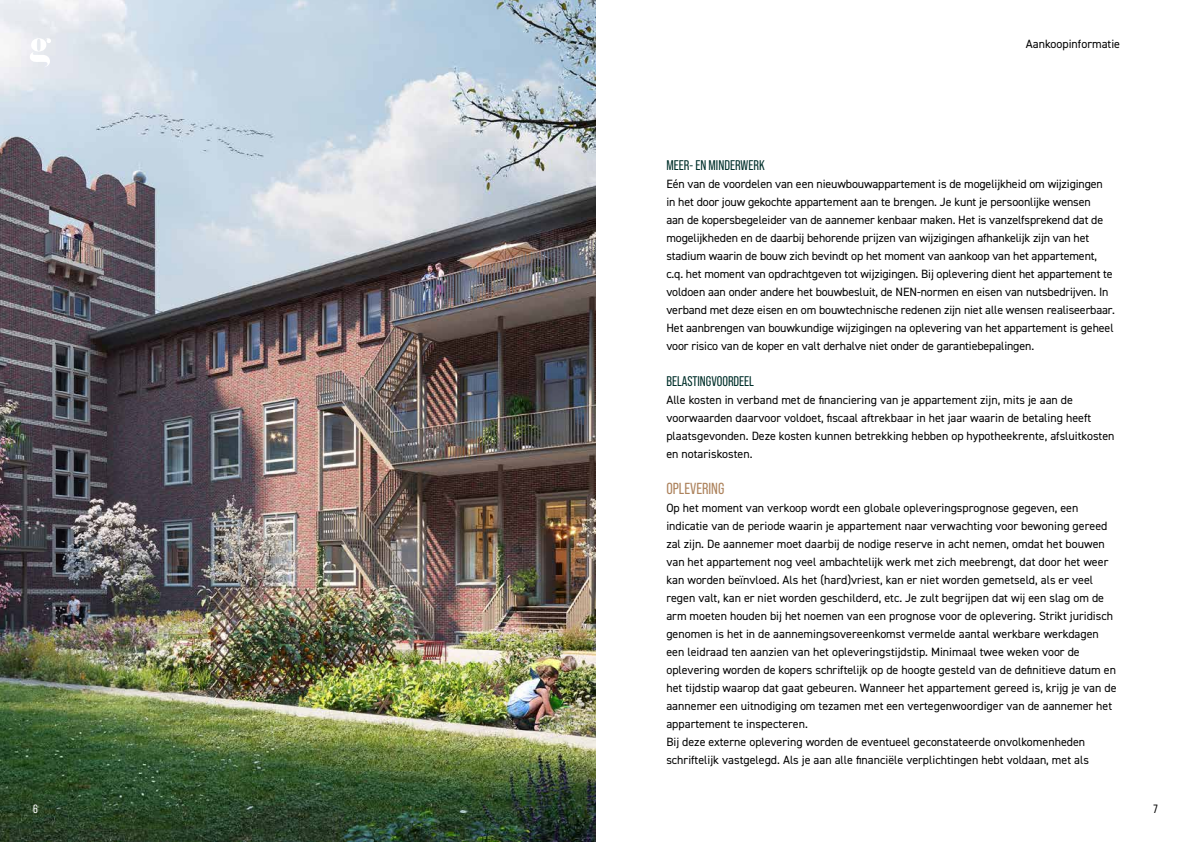
<style>
.page{position:relative;width:1191px;height:842px;background:#fff}
.page>*{position:absolute;margin:0;border:0;box-sizing:border-box;transform-origin:0 0}
.t1{font:16px "Bebas Neue Pro";color:#ad835d}
.t2{font:14px "Bebas Neue Pro";color:#00302b}
.t3{font:12px/18px "DIN2014";color:#000}
.t4{font:12px "Bebas Neue Pro";color:#000}
.t5{font:12px "Bebas Neue Pro";color:#fff}
</style>
<div class="page">
<img style="left:0;top:0;width:595px;height:842px">
<svg style="left:30px;top:38px;width:23px;height:29px"></svg>
<p class="t5" style="left:33px;top:802px;width:6px">6</p>
<p class="t3" style="left:1026px;top:34px;width:96px">Aankoopinformatie</p>
<p class="t2" style="left:666px;top:157px;width:100px">MEER- EN MINDERWERK</p>
<p class="t3" style="left:666px;top:175px;width:450px">Eén van de voordelen van een nieuwbouwappartement is de mogelijkheid om wijzigingen in het door jouw gekochte appartement aan te brengen. Je kunt je persoonlijke wensen<br>aan de kopersbegeleider van de aannemer kenbaar maken. Het is vanzelfsprekend dat de mogelijkheden en de daarbij behorende prijzen van wijzigingen afhankelijk zijn van het stadium waarin de bouw zich bevindt op het moment van aankoop van het appartement, c.q. het moment van opdrachtgeven tot wijzigingen. Bij oplevering dient het appartement te voldoen aan onder andere het bouwbesluit, de NEN-normen en eisen van nutsbedrijven. In verband met deze eisen en om bouwtechnische redenen zijn niet alle wensen realiseerbaar.<br>Het aanbrengen van bouwkundige wijzigingen na oplevering van het appartement is geheel voor risico van de koper en valt derhalve niet onder de garantiebepalingen.</p>
<p class="t2" style="left:666px;top:373px;width:89px">BELASTINGVOORDEEL</p>
<p class="t3" style="left:666px;top:391px;width:449px">Alle kosten in verband met de financiering van je appartement zijn, mits je aan de voorwaarden daarvoor voldoet, fiscaal aftrekbaar in het jaar waarin de betaling heeft plaatsgevonden. Deze kosten kunnen betrekking hebben op hypotheekrente, afsluitkosten en notariskosten.</p>
<h1 class="t1" style="left:666px;top:479px;width:59px">OPLEVERING</h1>
<p class="t3" style="left:666px;top:499px;width:451px">Op het moment van verkoop wordt een globale opleveringsprognose gegeven, een indicatie van de periode waarin je appartement naar verwachting voor bewoning gereed zal zijn. De aannemer moet daarbij de nodige reserve in acht nemen, omdat het bouwen van het appartement nog veel ambachtelijk werk met zich meebrengt, dat door het weer kan worden beïnvloed. Als het (hard)vriest, kan er niet worden gemetseld, als er veel regen valt, kan er niet worden geschilderd, etc. Je zult begrijpen dat wij een slag om de arm moeten houden bij het noemen van een prognose voor de oplevering. Strikt juridisch genomen is het in de aannemingsovereenkomst vermelde aantal werkbare werkdagen een leidraad ten aanzien van het opleveringstijdstip. Minimaal twee weken voor de oplevering worden de kopers schriftelijk op de hoogte gesteld van de definitieve datum en het tijdstip waarop dat gaat gebeuren. Wanneer het appartement gereed is, krijg je van de aannemer een uitnodiging om tezamen met een vertegenwoordiger van de aannemer het appartement te inspecteren.<br>Bij deze externe oplevering worden de eventueel geconstateerde onvolkomenheden schriftelijk vastgelegd. Als je aan alle financiële verplichtingen hebt voldaan, met als</p>
<p class="t4" style="left:1153px;top:802px;width:6px">7</p>
</div>
